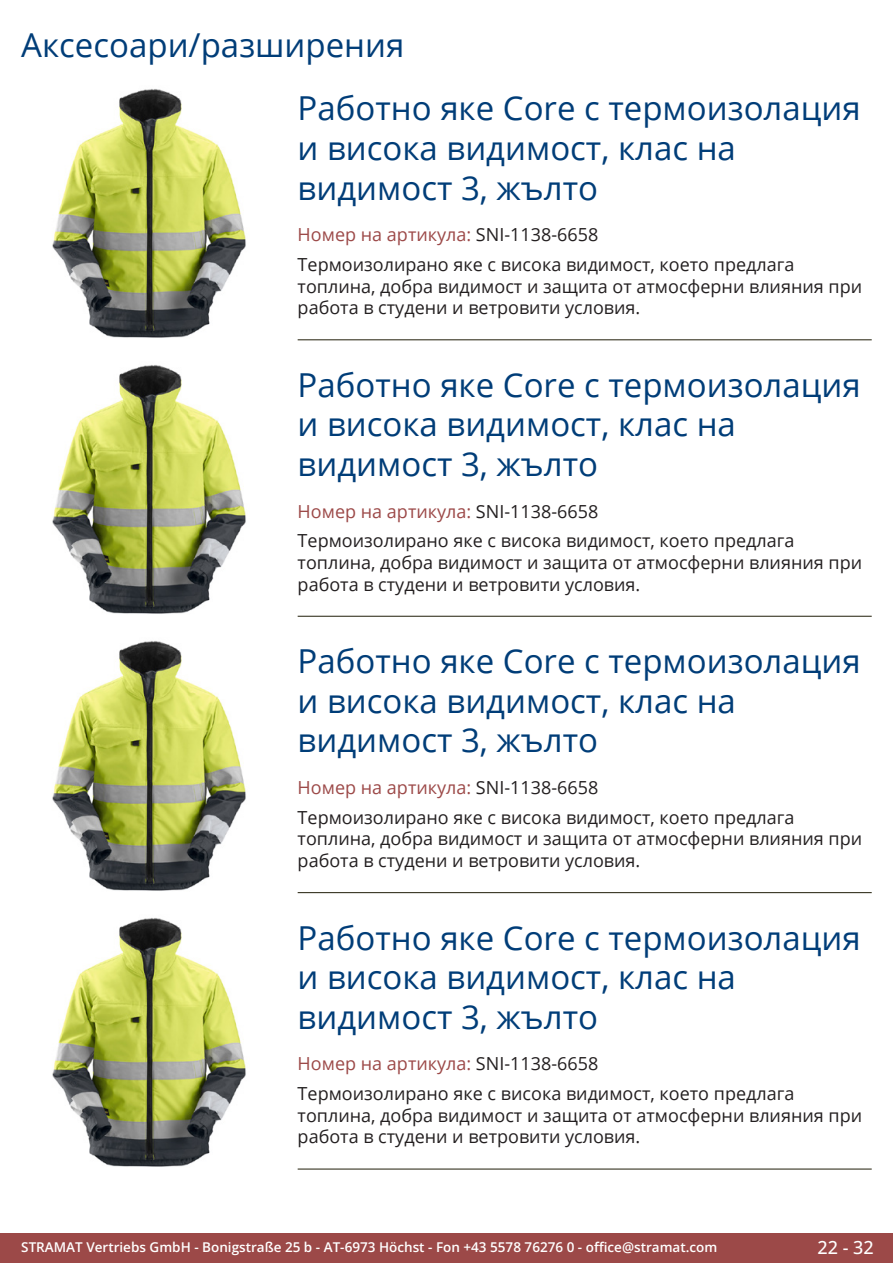
<style>
.page{position:relative;width:893px;height:1263px;background:#fff}
.page>*{position:absolute;margin:0;border:0;box-sizing:border-box;transform-origin:0 0}
.Produkttitel{font:33px/39.6px "Open Sans";color:#003d78}
.RastTitel{font:33px "Open Sans";color:#003d78}
.Beschreibung_Text{font:18px/21.6px "Open Sans";color:#231f20}
.TechDaten_Überschrif{font:18px "Open Sans";color:#9c4948}
.t1{font:500 18px "Open Sans";color:#fff}
.t2{font:600 13.5px "Open Sans";color:#fff}
.s1{color:#231f20}
</style>
<div class="page">
<div style="left:0;top:1233px;width:893px;height:30px;background:#9c4948"></div>
<hr style="left:298px;top:340px;width:574px;height:1px;background:#201d08">
<hr style="left:298px;top:616px;width:574px;height:1px;background:#201d08">
<hr style="left:298px;top:892px;width:574px;height:1px;background:#201d08">
<hr style="left:298px;top:1169px;width:574px;height:1px;background:#201d08">
<img style="left:52px;top:89px;width:194px;height:249px">
<img style="left:52px;top:365px;width:194px;height:249px">
<img style="left:52px;top:641px;width:194px;height:250px">
<img style="left:52px;top:918px;width:194px;height:249px">
<p class="RastTitel" style="left:21px;top:22px;width:385px">Аксесоари/разширения</p>
<p class="Produkttitel" style="left:298px;top:88px;width:565px">Работно яке Core с термоизолация и висока видимост, клас на видимост 3, жълто</p>
<p class="TechDaten_Überschrif" style="left:298px;top:222px;width:302px">Номер на артикула: <span class="s1">SNI-1138-6658</span></p>
<p class="Beschreibung_Text" style="left:298px;top:253px;width:566px">Термоизолирано яке с висока видимост, което предлага топлина, добра видимост и защита от атмосферни влияния при работа в студени и ветровити условия.</p>
<p class="Produkttitel" style="left:298px;top:364px;width:565px">Работно яке Core с термоизолация и висока видимост, клас на видимост 3, жълто</p>
<p class="TechDaten_Überschrif" style="left:298px;top:499px;width:302px">Номер на артикула: <span class="s1">SNI-1138-6658</span></p>
<p class="Beschreibung_Text" style="left:298px;top:530px;width:566px">Термоизолирано яке с висока видимост, което предлага топлина, добра видимост и защита от атмосферни влияния при работа в студени и ветровити условия.</p>
<p class="Produkttitel" style="left:298px;top:640px;width:565px">Работно яке Core с термоизолация и висока видимост, клас на видимост 3, жълто</p>
<p class="TechDaten_Überschrif" style="left:298px;top:775px;width:302px">Номер на артикула: <span class="s1">SNI-1138-6658</span></p>
<p class="Beschreibung_Text" style="left:298px;top:806px;width:566px">Термоизолирано яке с висока видимост, което предлага топлина, добра видимост и защита от атмосферни влияния при работа в студени и ветровити условия.</p>
<p class="Produkttitel" style="left:298px;top:917px;width:565px">Работно яке Core с термоизолация и висока видимост, клас на видимост 3, жълто</p>
<p class="TechDaten_Überschrif" style="left:298px;top:1051px;width:302px">Номер на артикула: <span class="s1">SNI-1138-6658</span></p>
<p class="Beschreibung_Text" style="left:298px;top:1082px;width:566px">Термоизолирано яке с висока видимост, което предлага топлина, добра видимост и защита от атмосферни влияния при работа в студени и ветровити условия.</p>
<p class="t2" style="left:21px;top:1238px;width:698px">STRAMAT Vertriebs GmbH - Bonigstraße 25 b - AT-6973 Höchst - Fon +43 5578 76276 0 - office@stramat.com</p>
<p class="t1" style="left:817px;top:1234px;width:58px">22 - 32</p>
</div>
